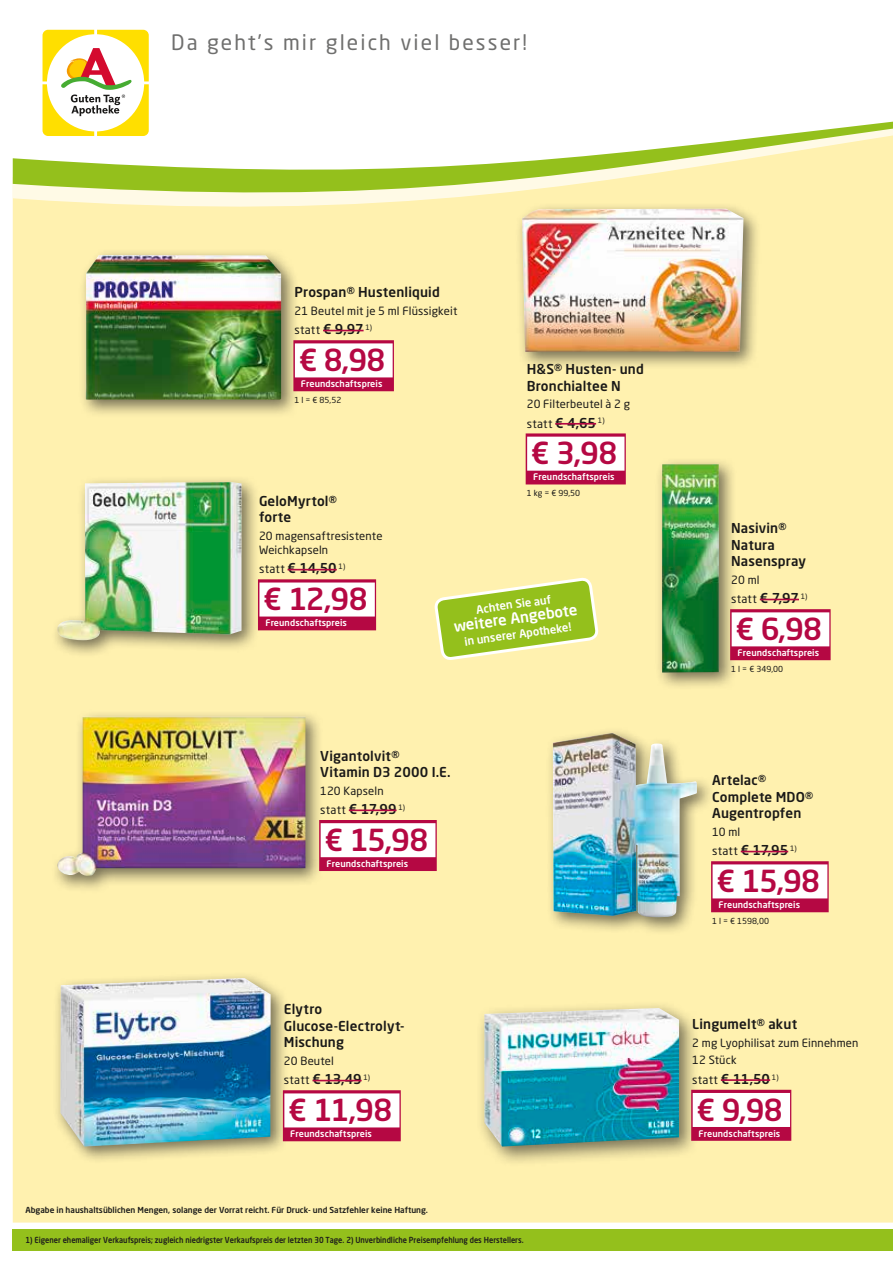
<style>
.page{position:relative;width:893px;height:1263px;background:#fff}
.page>*{position:absolute;margin:0;border:0;box-sizing:border-box;transform-origin:0 0}
._04_Angebotspreis{font:500 30px "Neo Sans Pro";letter-spacing:-.025em;color:#b50843}
.t1{font:21px "Neo Sans Pro";letter-spacing:.1em;color:#6f6f6e}
.t2{font:500 15px "Neo Sans Pro";color:#fff}
._01_Artikel{font:500 13.5px/16.5px "Neo Sans Pro";letter-spacing:.01em;color:#1a1918}
._03_statt_Preis{font:500 13.5px "Neo Sans Pro";letter-spacing:-.01em;color:#1a1918}
._03_statt_Preis-2{font:11.55px "Neo Sans Pro";letter-spacing:.025em;color:#1a1918}
._02_Text{font:11.25px/14.2px "Neo Sans Pro";letter-spacing:.015em;color:#1a1918}
.t3{font:500 11.25px "Neo Sans Pro";color:#fff}
._07_T_Wirberaten{font:500 9px "Neo Sans Pro";letter-spacing:.01em;color:#fff}
.t4{font:500 8.25px "Neo Sans Pro";color:#1d1d1b;scale:.9 1}
.t5{font:500 8.25px "Neo Sans Pro";color:#1d1d1b}
._05_Grundpreis{font:8.25px "Neo Sans Pro";color:#1a1918}
.s1{font-weight:500;font-size:13.5px}
.s2{font-weight:400;font-size:11.55px}
</style>
<div class="page">
<div style="left:13px;top:95px;width:880px;height:1127px;background:#fff1af"></div>
<svg style="left:43px;top:30px;width:106px;height:91px"></svg>
<div style="left:13px;top:1229px;width:880px;height:21px;background:#94c01c"></div>
<svg style="left:13px;top:121px;width:880px;height:88px"></svg>
<div style="left:545px;top:726px;width:170px;height:209px;background:#1a1918;opacity:.6"></div>
<img style="left:553px;top:733px;width:144px;height:184px">
<div style="left:711px;top:861px;width:118px;height:51px;background:#b50843"></div>
<div style="left:713px;top:864px;width:114px;height:34px;background:#fff"></div>
<hr style="left:741px;top:851px;width:47px;height:1px;background:#b50843">
<div style="left:53px;top:971px;width:236px;height:193px;background:#1a1918;opacity:.6"></div>
<img style="left:60px;top:978px;width:211px;height:168px">
<div style="left:283px;top:1090px;width:118px;height:51px;background:#b50843"></div>
<div style="left:284px;top:1093px;width:115px;height:34px;background:#fff"></div>
<hr style="left:313px;top:1080px;width:49px;height:1px;background:#b50843">
<div style="left:476px;top:1000px;width:224px;height:166px;background:#1a1918;opacity:.6"></div>
<img style="left:484px;top:1008px;width:195px;height:138px">
<div style="left:691px;top:1090px;width:100px;height:51px;background:#b50843"></div>
<div style="left:693px;top:1093px;width:97px;height:34px;background:#fff"></div>
<hr style="left:721px;top:1079px;width:49px;height:2px;background:#b50843">
<div style="left:515px;top:201px;width:247px;height:169px;background:#1a1918;opacity:.6"></div>
<img style="left:522px;top:209px;width:221px;height:143px">
<div style="left:526px;top:433px;width:100px;height:51px;background:#b50843"></div>
<div style="left:527px;top:437px;width:97px;height:34px;background:#fff"></div>
<hr style="left:555px;top:423px;width:41px;height:2px;background:#b50843">
<div style="left:258px;top:579px;width:118px;height:51px;background:#b50843"></div>
<div style="left:259px;top:582px;width:116px;height:34px;background:#fff"></div>
<hr style="left:288px;top:569px;width:49px;height:1px;background:#b50843">
<div style="left:51px;top:475px;width:209px;height:183px;background:#1a1918;opacity:.6"></div>
<img style="left:57px;top:482px;width:185px;height:158px">
<div style="left:51px;top:709px;width:273px;height:185px;background:#1a1918;opacity:.6"></div>
<img style="left:57px;top:717px;width:248px;height:159px">
<div style="left:319px;top:820px;width:118px;height:51px;background:#b50843"></div>
<div style="left:321px;top:823px;width:114px;height:34px;background:#fff"></div>
<hr style="left:349px;top:809px;width:48px;height:2px;background:#b50843">
<div style="left:655px;top:457px;width:82px;height:234px;background:#1a1918;opacity:.6"></div>
<img style="left:662px;top:464px;width:57px;height:208px">
<div style="left:730px;top:609px;width:101px;height:51px;background:#b50843"></div>
<div style="left:732px;top:612px;width:97px;height:34px;background:#fff"></div>
<hr style="left:760px;top:599px;width:39px;height:1px;background:#b50843">
<div style="left:78px;top:248px;width:221px;height:170px;background:#1a1918;opacity:.6"></div>
<img style="left:86px;top:255px;width:195px;height:145px">
<div style="left:293px;top:340px;width:101px;height:51px;background:#b50843"></div>
<div style="left:295px;top:343px;width:98px;height:34px;background:#fff"></div>
<hr style="left:323px;top:330px;width:41px;height:1px;background:#b50843">
<svg style="left:435px;top:544px;width:163px;height:150px;background:#d8e07e"></svg>
<p class="t1" style="left:171px;top:30px;width:357px">Da geht’s mir gleich viel besser!</p>
<p class="_01_Artikel" style="left:294px;top:284px;width:147px">Prospan® Hustenliquid</p>
<p class="_02_Text" style="left:294px;top:303px;width:164px">21 Beutel mit je 5 ml Flüssigkeit</p>
<p class="_03_statt_Preis-2" style="left:294px;top:323px;width:79px">statt <span class="s1">€ 9,97</span> <sup>1)</sup></p>
<p class="_04_Angebotspreis" style="left:299px;top:341px;width:88px">€ 8,98</p>
<p class="_07_T_Wirberaten" style="left:301px;top:378px;width:83px">Freundschaftspreis</p>
<p class="_05_Grundpreis" style="left:294px;top:395px;width:48px">1 l = € 85,52</p>
<p class="_01_Artikel" style="left:527px;top:360px;width:119px">H&amp;S® Husten- und<br>Bronchialtee N</p>
<p class="_02_Text" style="left:527px;top:397px;width:105px">20 Filterbeutel à 2 g</p>
<p class="_03_statt_Preis-2" style="left:527px;top:416px;width:79px">statt <span class="s1">€ 4,65</span> <sup>1)</sup></p>
<p class="_04_Angebotspreis" style="left:531px;top:434px;width:88px">€ 3,98</p>
<p class="_07_T_Wirberaten" style="left:533px;top:471px;width:83px">Freundschaftspreis</p>
<p class="_05_Grundpreis" style="left:527px;top:488px;width:55px">1 kg = € 99,50</p>
<p class="_01_Artikel" style="left:259px;top:492px;width:79px">GeloMyrtol® forte</p>
<p class="_02_Text" style="left:259px;top:528px;width:125px">20 magensaftresistente<br>Weichkapseln</p>
<p class="_03_statt_Preis" style="left:259px;top:560px;width:88px"><span class="s2">statt</span> € 14,50 <sup>1)</sup></p>
<p class="_04_Angebotspreis" style="left:263px;top:580px;width:106px">€ 12,98</p>
<p class="_07_T_Wirberaten" style="left:265px;top:617px;width:83px">Freundschaftspreis</p>
<p class="t3" style="left:475px;top:602px;width:77px;rotate:-8deg">Achten Sie auf</p>
<p class="t2" style="left:453px;top:617px;width:126px;rotate:-8deg">weitere Angebote</p>
<p class="t3" style="left:463px;top:634px;width:109px;rotate:-8deg">in unserer Apotheke!</p>
<p class="_01_Artikel" style="left:320px;top:747px;width:132px">Vigantolvit®<br>Vitamin D3 2000 I.E.</p>
<p class="_02_Text" style="left:320px;top:783px;width:65px">120 Kapseln</p>
<p class="_03_statt_Preis" style="left:320px;top:800px;width:86px"><span class="s2">statt</span> € 17,99 <sup>1)</sup></p>
<p class="_04_Angebotspreis" style="left:324px;top:821px;width:105px">€ 15,98</p>
<p class="_07_T_Wirberaten" style="left:327px;top:858px;width:83px">Freundschaftspreis</p>
<p class="_01_Artikel" style="left:284px;top:1001px;width:122px">Elytro<br>Glucose-Electrolyt-<br>Mischung</p>
<p class="_02_Text" style="left:284px;top:1053px;width:51px">20 Beutel</p>
<p class="_03_statt_Preis" style="left:284px;top:1071px;width:88px"><span class="s2">statt</span> € 13,49 <sup>1)</sup></p>
<p class="_04_Angebotspreis" style="left:288px;top:1091px;width:106px">€ 11,98</p>
<p class="_07_T_Wirberaten" style="left:290px;top:1128px;width:83px">Freundschaftspreis</p>
<p class="t5" style="left:26px;top:1205px;width:404px">Abgabe in haushaltsüblichen Mengen, solange der Vorrat reicht. Für Druck- und Satzfehler keine Haftung.</p>
<p class="t4" style="left:26px;top:1234px;width:555px">1) Eigener ehemaliger Verkaufspreis; zugleich niedrigster Verkaufspreis der letzten 30 Tage. 2) Unverbindliche Preisempfehlung des Herstellers.</p>
<p class="_01_Artikel" style="left:731px;top:520px;width:57px">Nasivin®</p>
<p class="_01_Artikel" style="left:731px;top:536px;width:76px">Natura<br>Nasenspray</p>
<p class="_02_Text" style="left:731px;top:572px;width:30px">20 ml</p>
<p class="_03_statt_Preis-2" style="left:731px;top:592px;width:78px">statt <span class="s1">€ 7,97</span> <sup>1)</sup></p>
<p class="_04_Angebotspreis" style="left:735px;top:610px;width:88px">€ 6,98</p>
<p class="_07_T_Wirberaten" style="left:738px;top:647px;width:83px">Freundschaftspreis</p>
<p class="_05_Grundpreis" style="left:731px;top:664px;width:53px">1 l = € 349,00</p>
<p class="_01_Artikel" style="left:712px;top:772px;width:103px">Artelac®<br>Complete MDO®<br>Augentropfen</p>
<p class="_02_Text" style="left:712px;top:824px;width:30px">10 ml</p>
<p class="_03_statt_Preis" style="left:712px;top:842px;width:86px"><span class="s2">statt</span> € 17,95 <sup>1)</sup></p>
<p class="_04_Angebotspreis" style="left:716px;top:862px;width:105px">€ 15,98</p>
<p class="_07_T_Wirberaten" style="left:718px;top:899px;width:83px">Freundschaftspreis</p>
<p class="_05_Grundpreis" style="left:712px;top:916px;width:58px">1 l = € 1598,00</p>
<p class="_01_Artikel" style="left:692px;top:1016px;width:106px">Lingumelt® akut</p>
<p class="_02_Text" style="left:692px;top:1035px;width:168px">2 mg Lyophilisat zum Einnehmen</p>
<p class="_02_Text" style="left:692px;top:1053px;width:46px">12 Stück</p>
<p class="_03_statt_Preis" style="left:692px;top:1070px;width:88px"><span class="s2">statt</span> € 11,50 <sup>1)</sup></p>
<p class="_04_Angebotspreis" style="left:696px;top:1090px;width:88px">€ 9,98</p>
<p class="_07_T_Wirberaten" style="left:699px;top:1128px;width:83px">Freundschaftspreis</p>
</div>
